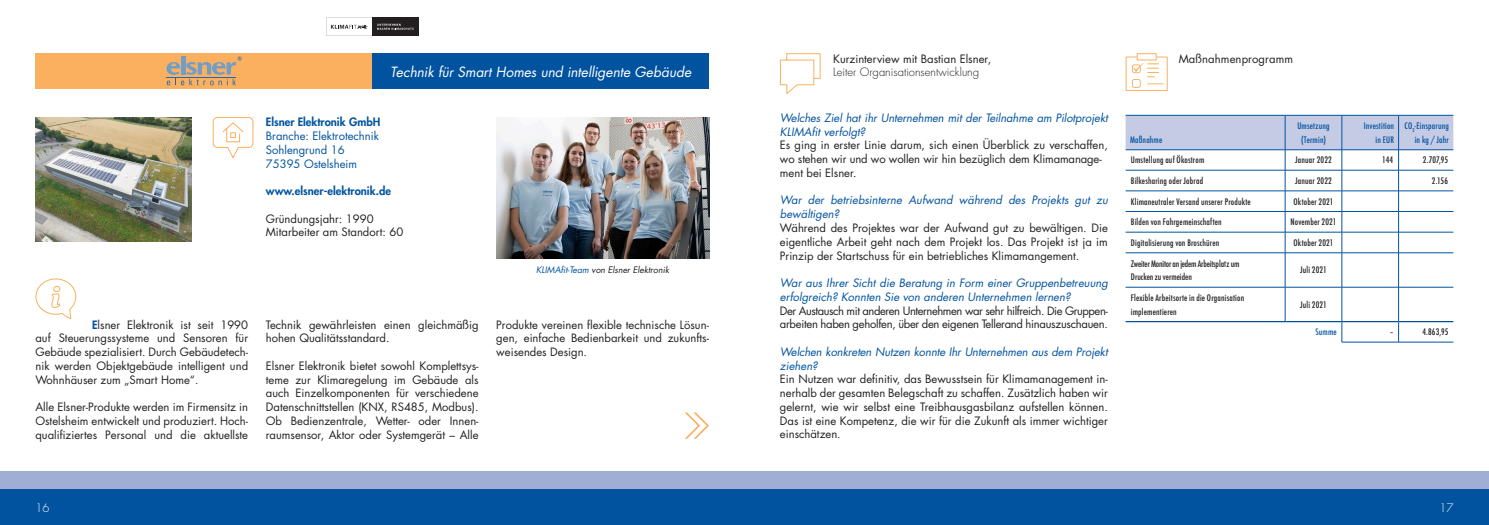
<style>
.page{position:relative;width:1489px;height:525px;background:#fff}
.page>*{position:absolute;margin:0;border:0;box-sizing:border-box;transform-origin:0 0}
.t1{font:italic 13.75px "Futura Std";letter-spacing:-.005em;color:#fff}
.t2{font:11.25px/13.8px "Futura Std";color:#231f20;text-align:justify}
.t3{font:italic 11.25px/13.8px "Futura Std";color:#0153a0}
.t4{font:11.25px/13.8px "Futura Std";letter-spacing:-.03em;color:#231f20}
.t5{font:11.25px/13.8px "Futura Std";color:#0153a0}
.t6{font:800 11.25px "Futura Std";color:#0153a0}
.t7{font:300 11.25px "Futura Std";color:#231f20}
.t8{font:300 11.25px "Futura Std";color:#fff}
.t9{font:500 condensed 8.75px/13.8px "Futura";letter-spacing:.02em;color:#231f20}
.t10{font:500 condensed 8.75px/13.8px "Futura";letter-spacing:.02em;color:#0153a0;text-align:right}
.t11{font:500 condensed 8.75px/13.8px "Futura";letter-spacing:-.015em;color:#231f20}
.t12{font:italic 8.75px "Futura Std";color:#231f20}
.s1{color:#0153a0}
.s2{font-weight:800;color:#0153a0}
</style>
<div class="page">
<div style="left:35px;top:53px;width:337px;height:36px;background:#fab05f"></div>
<svg style="left:166px;top:56px;width:76px;height:29px"></svg>
<img style="left:35px;top:117px;width:156px;height:124px">
<img style="left:496px;top:117px;width:213px;height:142px">
<svg style="left:212px;top:117px;width:42px;height:42px"></svg>
<svg style="left:35px;top:278px;width:42px;height:42px"></svg>
<svg style="left:684px;top:412px;width:25px;height:26px"></svg>
<div style="left:372px;top:53px;width:337px;height:36px;background:#0153a0"></div>
<div style="left:372px;top:18px;width:46px;height:18px;background:#231f20"></div>
<svg style="left:326px;top:18px;width:87px;height:18px"></svg>
<svg style="left:780px;top:53px;width:41px;height:41px"></svg>
<svg style="left:1125px;top:115px;width:328px;height:137px"></svg>
<hr style="left:1125px;top:252px;width:159px;height:1px;background:#0153a0">
<hr style="left:1284px;top:252px;width:57px;height:1px;background:#0153a0">
<hr style="left:1284px;top:253px;width:1px;height:34px;background:#0153a0">
<hr style="left:1341px;top:252px;width:57px;height:1px;background:#0153a0">
<hr style="left:1341px;top:253px;width:1px;height:34px;background:#0153a0">
<hr style="left:1398px;top:252px;width:55px;height:1px;background:#0153a0">
<hr style="left:1398px;top:253px;width:1px;height:34px;background:#0153a0">
<hr style="left:1125px;top:287px;width:159px;height:1px;background:#0153a0">
<hr style="left:1284px;top:287px;width:57px;height:1px;background:#0153a0">
<hr style="left:1284px;top:287px;width:1px;height:34px;background:#0153a0">
<hr style="left:1341px;top:287px;width:57px;height:1px;background:#0153a0">
<hr style="left:1341px;top:287px;width:1px;height:34px;background:#0153a0">
<hr style="left:1398px;top:287px;width:55px;height:1px;background:#0153a0">
<hr style="left:1398px;top:287px;width:1px;height:34px;background:#0153a0">
<hr style="left:1125px;top:321px;width:159px;height:1px;background:#0153a0">
<hr style="left:1284px;top:321px;width:57px;height:1px;background:#0153a0">
<hr style="left:1341px;top:321px;width:57px;height:1px;background:#0153a0">
<hr style="left:1398px;top:321px;width:55px;height:1px;background:#0153a0">
<svg style="left:1341px;top:322px;width:1px;height:20px"></svg>
<svg style="left:1398px;top:322px;width:1px;height:20px"></svg>
<hr style="left:1341px;top:342px;width:57px;height:1px;background:#0153a0">
<hr style="left:1398px;top:342px;width:55px;height:1px;background:#0153a0">
<div style="left:1136px;top:53px;width:20px;height:7px;border:1px solid #fab05f"></div>
<svg style="left:1125px;top:56px;width:43px;height:35px"></svg>
<div style="left:0;top:471px;width:1488px;height:53px;background:#a0add5"></div>
<div style="left:0;top:489px;width:1488px;height:35px;background:#0153a0"></div>
<p class="t1" style="left:390px;top:63px;width:302px">Technik für Smart Homes und intelligente Gebäude</p>
<p class="t6" style="left:266px;top:115px;width:116px">Elsner Elektronik GmbH</p>
<p class="t5" style="left:266px;top:129px;width:115px">Branche: Elektrotechnik<br>Sohlengrund 16<br>75395 Ostelsheim</p>
<p class="t6" style="left:266px;top:184px;width:127px">www.elsner-elektronik.de</p>
<p class="t2" style="left:266px;top:212px;width:139px">Gründungsjahr: 1990<br>Mitarbeiter am Standort: 60</p>
<p class="t12" style="left:536px;top:264px;width:134px"><span class="s1">KLIMAfit-Team</span> von Elsner Elektronik</p>
<p class="t2" style="left:35px;top:317px;width:214px;text-indent:57px"><span class="s2">E</span>lsner Elektronik ist seit 1990 auf Steuerungssysteme und Sensoren für Gebäude spezialisiert. Durch Gebäudetech&shy;nik werden Objektgebäude intelligent und Wohnhäuser zum „Smart Home“.</p>
<p class="t2" style="left:35px;top:400px;width:214px">Alle Elsner-Produkte werden im Firmensitz in Ostelsheim entwickelt und produziert. Hoch&shy;qualifiziertes Personal und die aktuellste</p>
<p class="t2" style="left:266px;top:317px;width:214px">Technik gewährleisten einen gleichmäßig hohen Qualitätsstandard.</p>
<p class="t2" style="left:266px;top:359px;width:214px">Elsner Elektronik bietet sowohl Komplettsys&shy;teme zur Klimaregelung im Gebäude als auch Einzelkomponenten für verschiedene Datenschnittstellen (KNX, RS485, Modbus).<br>Ob Bedienzentrale, Wetter- oder Innen&shy;raumsensor, Aktor oder Systemgerät – Alle</p>
<p class="t2" style="left:496px;top:317px;width:214px">Produkte vereinen flexible technische Lösun&shy;gen, einfache Bedienbarkeit und zukunfts&shy;weisendes Design.</p>
<p class="t2" style="left:833px;top:52px;width:159px">Kurzinterview mit Bastian Elsner,</p>
<p class="t7" style="left:833px;top:65px;width:148px">Leiter Organisationsentwicklung</p>
<p class="t3" style="left:780px;top:111px;width:329px">Welches Ziel hat ihr Unternehmen mit der Teilnahme am Pilotprojekt<br>KLIMAfit verfolgt?</p>
<p class="t2" style="left:780px;top:138px;width:329px;text-align:left">Es ging in erster Linie darum, sich einen Überblick zu verschaffen, wo stehen wir und wo wollen wir hin bezüglich dem Klimamanage&shy;ment bei Elsner.</p>
<p class="t3" style="left:780px;top:193px;width:329px">War der betriebsinterne Aufwand während des Projekts gut zu bewältigen?</p>
<p class="t2" style="left:780px;top:221px;width:329px">Während des Projektes war der Aufwand gut zu bewältigen. Die eigentliche Arbeit geht nach dem Projekt los. Das Projekt ist ja im Prinzip der Startschuss für ein betriebliches Klimamangement.</p>
<p class="t3" style="left:780px;top:276px;width:329px">War aus Ihrer Sicht die Beratung in Form einer Gruppenbetreuung erfolgreich? Konnten Sie von anderen Unternehmen lernen?</p>
<p class="t4" style="left:780px;top:303px;width:329px">Der Austausch mit anderen Unternehmen war sehr hilfreich. Die Gruppen&shy;arbeiten haben geholfen, über den eigenen Tellerand hinauszuschauen.</p>
<p class="t3" style="left:780px;top:345px;width:329px">Welchen konkreten Nutzen konnte Ihr Unternehmen aus dem Projekt ziehen?</p>
<p class="t2" style="left:780px;top:372px;width:329px">Ein Nutzen war definitiv, das Bewusstsein für Klimamanagement in&shy;nerhalb der gesamten Belegschaft zu schaffen. Zusätzlich haben wir gelernt, wie wir selbst eine Treibhausgasbilanz aufstellen können.<br>Das ist eine Kompetenz, die wir für die Zukunft als immer wichtiger einschätzen.</p>
<p class="t2" style="left:1178px;top:52px;width:116px">Maßnahmenprogramm</p>
<p class="t10" style="left:1129px;top:132px;width:34px">Maßnahme</p>
<p class="t10" style="left:1297px;top:119px;width:34px;text-align:center">Umsetzung (Termin)</p>
<p class="t10" style="left:1363px;top:119px;width:32px">Investition in EUR</p>
<p class="t10" style="left:1404px;top:119px;width:46px">CO<sub>2</sub>-Einsparung in kg / Jahr</p>
<p class="t9" style="left:1130px;top:153px;width:75px">Umstellung auf Ökostrom</p>
<p class="t9" style="left:1295px;top:153px;width:38px">Januar 2022</p>
<p class="t9" style="left:1382px;top:153px;width:12px">144</p>
<p class="t9" style="left:1422px;top:153px;width:27px">2.707,95</p>
<p class="t9" style="left:1130px;top:174px;width:74px">Bilkesharing oder Jobrad</p>
<p class="t9" style="left:1295px;top:174px;width:38px">Januar 2022</p>
<p class="t9" style="left:1431px;top:174px;width:18px">2.156</p>
<p class="t9" style="left:1130px;top:194px;width:121px">Klimaneutraler Versand unserer Produkte</p>
<p class="t9" style="left:1293px;top:194px;width:41px">Oktober 2021</p>
<p class="t9" style="left:1130px;top:215px;width:92px">Bilden von Fahrgemeinschaften</p>
<p class="t9" style="left:1290px;top:215px;width:47px">November 2021</p>
<p class="t9" style="left:1130px;top:236px;width:90px">Digitalisierung von Broschüren</p>
<p class="t9" style="left:1293px;top:236px;width:41px">Oktober 2021</p>
<p class="t11" style="left:1130px;top:256px;width:110px">Zweiter Monitor an jedem Arbeitsplatz um<br>Drucken zu vermeiden</p>
<p class="t9" style="left:1299px;top:263px;width:28px">Juli 2021</p>
<p class="t9" style="left:1130px;top:291px;width:115px">Flexible Arbeitsorte in die Organisation implementieren</p>
<p class="t9" style="left:1299px;top:297px;width:28px">Juli 2021</p>
<p class="t10" style="left:1315px;top:325px;width:23px">Summe</p>
<p class="t9" style="left:1389px;top:325px;width:5px">–</p>
<p class="t9" style="left:1422px;top:325px;width:27px">4.863,95</p>
<p class="t8" style="left:35px;top:500px;width:15px">16</p>
<p class="t8" style="left:1439px;top:500px;width:15px">17</p>
</div>
